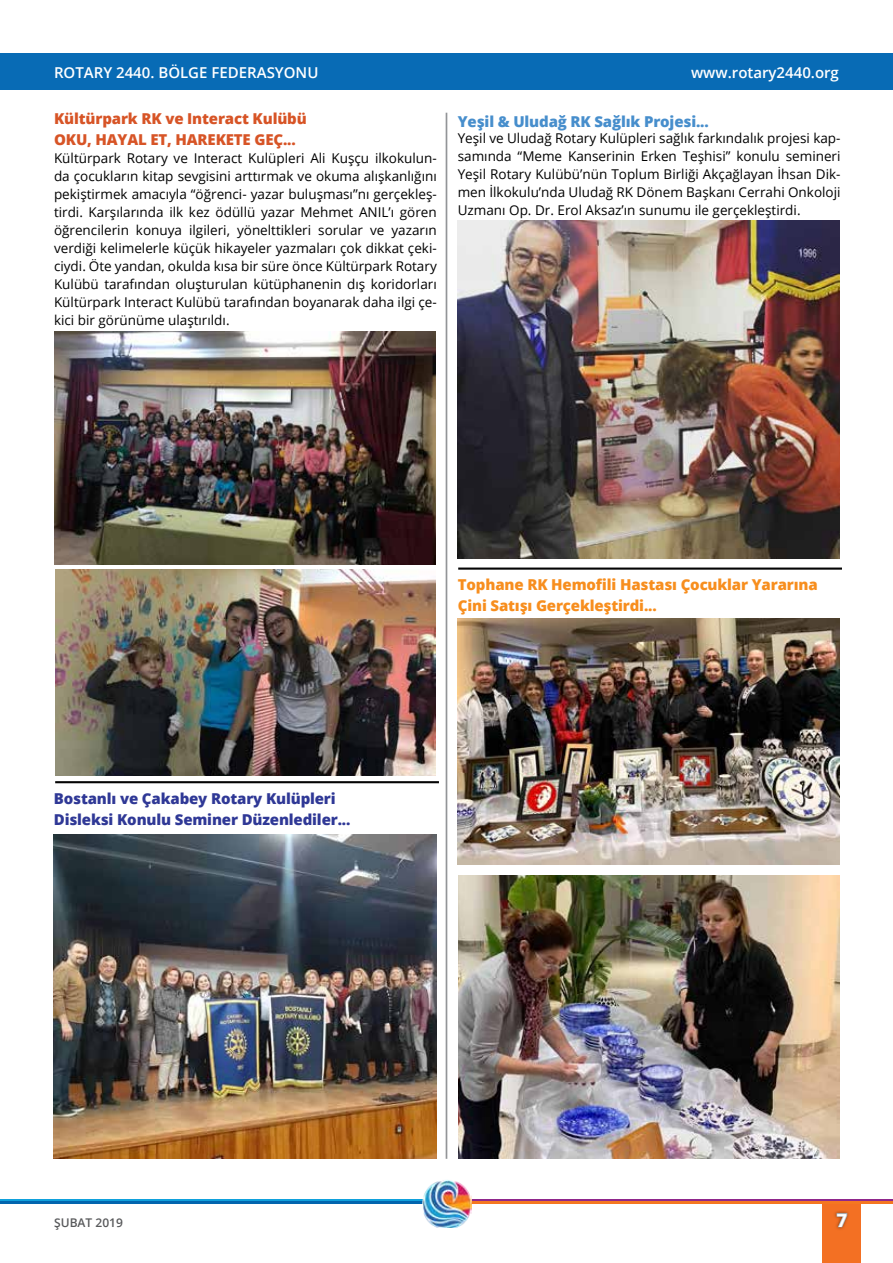
<style>
.page{position:relative;width:893px;height:1263px;background:#fff}
.page>*{position:absolute;margin:0;border:0;box-sizing:border-box;transform-origin:0 0}
.t1{font:700 18px "Open Sans";color:#fff}
.t2{font:800 15px/21px "Open Sans";letter-spacing:-.01em;color:#2f3896}
.t3{font:800 15px/21px "Open Sans";letter-spacing:-.01em;color:#f78e1e}
.t4{font:800 15px/21px "Open Sans";letter-spacing:-.01em;color:#d75426}
.t5{font:600 15px "Open Sans";color:#fff}
.t6{font:800 15px "Open Sans";letter-spacing:-.01em;color:#478ecc}
.t7{font:13.5px/18px "Open Sans";color:#000;text-align:justify}
.t8{font:600 12px "Open Sans";color:#58595b}
</style>
<div class="page">
<div style="left:823px;top:1203px;width:38px;height:60px;background:#f37023"></div>
<hr style="left:446px;top:113px;width:1px;height:1046px;background:#939598">
<hr style="left:469px;top:1199px;width:424px;height:2px;background:#8f278c">
<hr style="left:469px;top:1201px;width:424px;height:3px;background:#f47721">
<hr style="left:0;top:1199px;width:423px;height:2px;background:#11a1dc">
<hr style="left:0;top:1201px;width:423px;height:3px;background:#0265ae">
<div style="left:833px;top:1210px;width:17px;height:20px;background:#000;opacity:.51"></div>
<svg style="left:836px;top:1212px;width:12px;height:16px"></svg>
<div style="left:0;top:53px;width:893px;height:36px;background:#086bb5"></div>
<img style="left:422px;top:1180px;width:50px;height:48px">
<img style="left:54px;top:332px;width:382px;height:232px">
<img style="left:56px;top:570px;width:379px;height:205px">
<img style="left:458px;top:221px;width:381px;height:338px">
<img style="left:53px;top:834px;width:384px;height:325px">
<img style="left:457px;top:619px;width:382px;height:245px">
<img style="left:458px;top:876px;width:381px;height:283px">
<p class="t5" style="left:54px;top:62px;width:266px">ROTARY 2440. BÖLGE FEDERASYONU</p>
<p class="t5" style="left:691px;top:62px;width:149px">www.rotary2440.org</p>
<p class="t4" style="left:54px;top:107px;width:254px">Kültürpark RK ve Interact Kulübü<br>OKU, HAYAL ET, HAREKETE GEÇ...</p>
<p class="t7" style="left:54px;top:149px;width:384px">Kültürpark Rotary ve Interact Kulüpleri Ali Kuşçu ilkokulun&shy;da çocukların kitap sevgisini arttırmak ve okuma alışkanlığını pekiştirmek amacıyla “öğrenci- yazar buluşması”nı gerçekleş&shy;tirdi. Karşılarında ilk kez ödüllü yazar Mehmet ANIL’ı gören öğrencilerin konuya ilgileri, yönelttikleri sorular ve yazarın verdiği kelimelerle küçük hikayeler yazmaları çok dikkat çeki&shy;ciydi. Öte yandan, okulda kısa bir süre önce Kültürpark Rotary Kulübü tarafından oluşturulan kütüphanenin dış koridorları Kültürpark Interact Kulübü tarafından boyanarak daha ilgi çe&shy;kici bir görünüme ulaştırıldı.</p>
<p class="t6" style="left:458px;top:110px;width:252px">Yeşil &amp; Uludağ RK Sağlık Projesi...</p>
<p class="t7" style="left:458px;top:129px;width:384px">Yeşil ve Uludağ Rotary Kulüpleri sağlık farkındalık projesi kap&shy;samında “Meme Kanserinin Erken Teşhisi” konulu semineri Yeşil Rotary Kulübü’nün Toplum Birliği Akçağlayan İhsan Dik&shy;men İlkokulu’nda Uludağ RK Dönem Başkanı Cerrahi Onkoloji Uzmanı Op. Dr. Erol Aksaz’ın sunumu ile gerçekleştirdi.</p>
<p class="t2" style="left:54px;top:787px;width:298px">Bostanlı ve Çakabey Rotary Kulüpleri<br>Disleksi Konulu Seminer Düzenlediler...</p>
<p class="t3" style="left:458px;top:573px;width:361px">Tophane RK Hemofili Hastası Çocuklar Yararına<br>Çini Satışı Gerçekleştirdi...</p>
<p class="t8" style="left:54px;top:1214px;width:70px">ŞUBAT 2019</p>
<h1 class="t1" style="left:837px;top:1210px;width:12px">7</h1>
</div>
